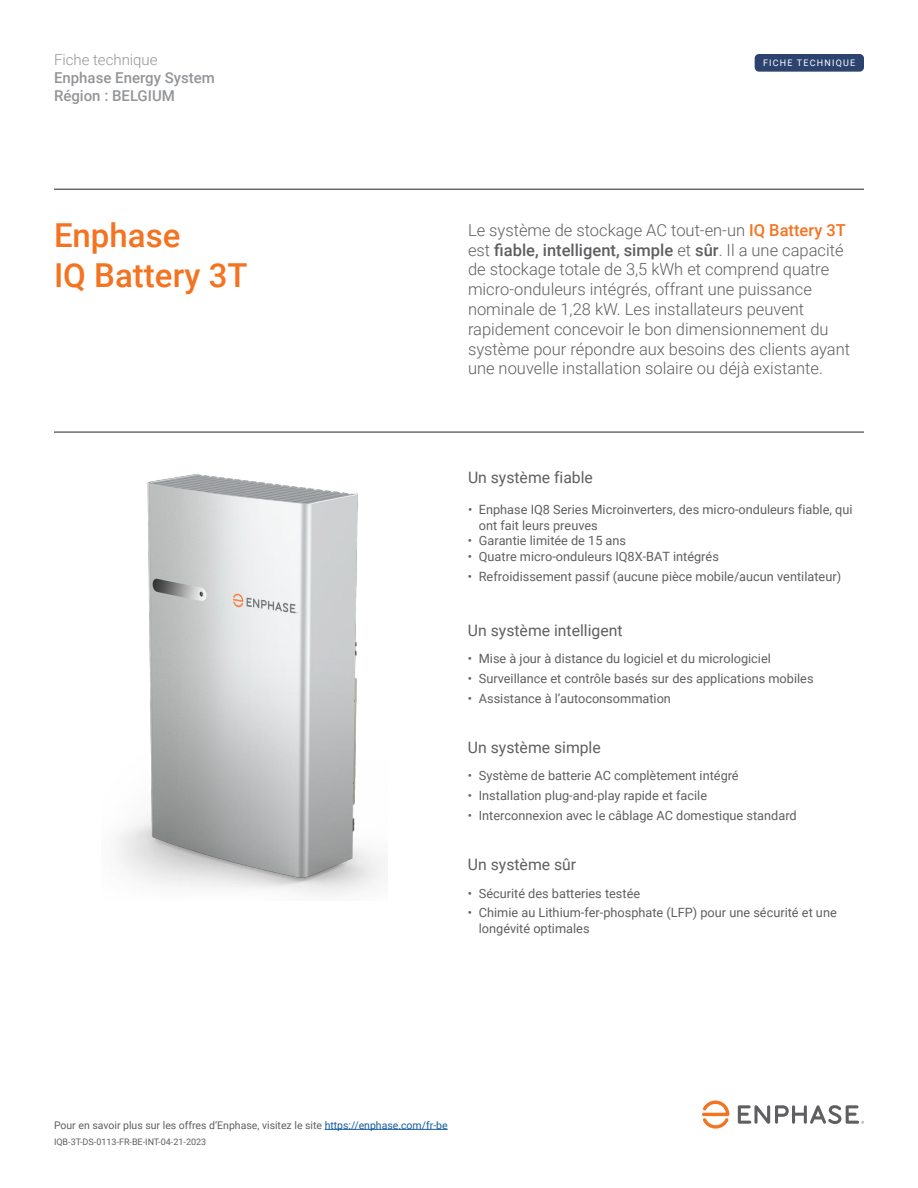
<style>
.page{position:relative;width:918px;height:1188px;background:#fff}
.page>*{position:absolute;margin:0;border:0;box-sizing:border-box;transform-origin:0 0}
.t1{font:500 33px/39.6px "Roboto";color:#f47321}
.t2{font:300 16.5px/19.8px "Roboto";color:#5f5f62}
.t3{font:15.75px "Roboto";color:#5f5f62}
.t4{font:500 15px/18px "Roboto";color:#939598}
.t5{font:300 15px "Roboto";color:#939598}
.t6{font:12.75px/15.3px "Roboto";color:#5f5f62}
.t7{font:10.5px "Roboto";color:#5f5f62}
.t8{font:9px "Roboto";color:#5f5f62}
.t9{font:9px "Roboto";letter-spacing:.135em;color:#fff}
.s1{font-weight:500;color:#f47321}
.s2{font-weight:500}
.s3{color:#175d9e}
</style>
<div class="page">
<svg style="left:702px;top:1101px;width:27px;height:28px"></svg>
<svg style="left:738px;top:1105px;width:126px;height:19px"></svg>
<hr style="left:54px;top:189px;width:810px;height:1px;background:#231f20">
<hr style="left:54px;top:432px;width:810px;height:1px;background:#231f20">
<hr style="left:325px;top:1129px;width:123px;height:1px;background:#175d9e">
<img style="left:116px;top:473px;width:268px;height:422px">
<div style="left:755px;top:54px;width:109px;height:18px;background:#2c436f;border-radius:4px"></div>
<p class="t5" style="left:54px;top:49px;width:105px">Fiche technique</p>
<p class="t4" style="left:54px;top:68px;width:162px">Enphase Energy System<br>Région : BELGIUM</p>
<h1 class="t1" style="left:54px;top:215px;width:195px">Enphase<br>IQ Battery 3T</h1>
<p class="t9" style="left:763px;top:57px;width:94px">FICHE TECHNIQUE</p>
<p class="t2" style="left:468px;top:221px;width:384px">Le système de stockage AC tout-en-un <span class="s1">IQ Battery 3T </span>est <span class="s2">fiable, intelligent, simple</span> et <span class="s2">sûr</span>. Il a une capacité de stockage totale de 3,5 kWh et comprend quatre micro-onduleurs intégrés, offrant une puissance nominale de 1,28 kW. Les installateurs peuvent rapidement concevoir le bon dimensionnement du système pour répondre aux besoins des clients ayant une nouvelle installation solaire ou déjà existante.</p>
<p class="t3" style="left:468px;top:467px;width:126px">Un système fiable</p>
<p class="t6" style="left:479px;top:502px;width:375px;text-indent:-11px">• Enphase IQ8 Series Microinverters, des micro-onduleurs fiable, qui ont fait leurs preuves</p>
<p class="t6" style="left:468px;top:532px;width:160px">• Garantie limitée de 15 ans</p>
<p class="t6" style="left:468px;top:548px;width:252px">• Quatre micro-onduleurs IQ8X-BAT intégrés</p>
<p class="t6" style="left:468px;top:568px;width:375px">• Refroidissement passif (aucune pièce mobile/aucun ventilateur)</p>
<p class="t3" style="left:468px;top:619px;width:156px">Un système intelligent</p>
<p class="t6" style="left:468px;top:650px;width:304px">• Mise à jour à distance du logiciel et du micrologiciel</p>
<p class="t6" style="left:468px;top:670px;width:347px">• Surveillance et contrôle basés sur des applications mobiles</p>
<p class="t6" style="left:468px;top:690px;width:205px">• Assistance à l’autoconsommation</p>
<p class="t3" style="left:468px;top:736px;width:134px">Un système simple</p>
<p class="t6" style="left:468px;top:768px;width:272px">• Système de batterie AC complètement intégré</p>
<p class="t6" style="left:468px;top:787px;width:241px">• Installation plug-and-play rapide et facile</p>
<p class="t6" style="left:468px;top:807px;width:330px">• Interconnexion avec le câblage AC domestique standard</p>
<p class="t3" style="left:468px;top:854px;width:110px">Un système sûr</p>
<p class="t6" style="left:468px;top:885px;width:174px">• Sécurité des batteries testée</p>
<p class="t6" style="left:479px;top:905px;width:360px;text-indent:-11px">• Chimie au Lithium-fer-phosphate (LFP) pour une sécurité et une longévité optimales</p>
<p class="t7" style="left:54px;top:1118px;width:395px">Pour en savoir plus sur les offres d’Enphase, visitez le site <span class="s3">https://enphase.com/fr-be</span></p>
<p class="t8" style="left:54px;top:1136px;width:154px">IQB-3T-DS-0113-FR-BE-INT-04-21-2023</p>
</div>
